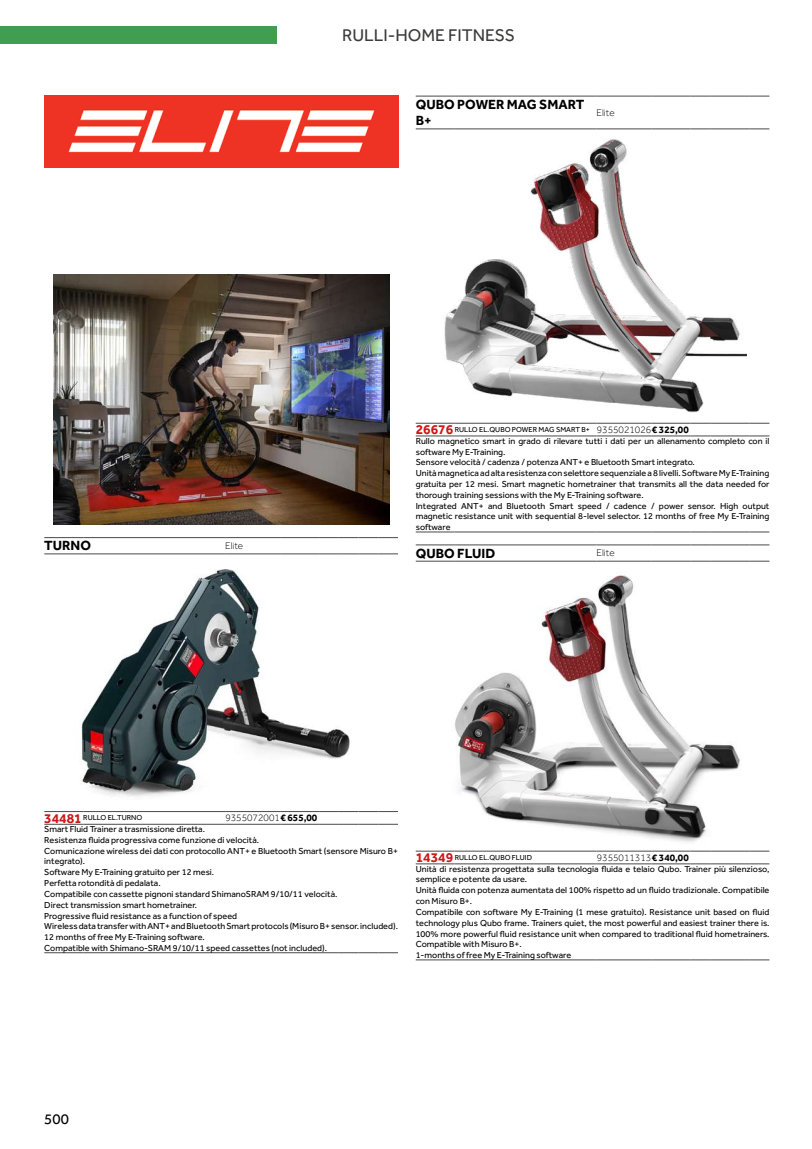
<style>
.page{position:relative;width:812px;height:1149px;background:#fff}
.page>*{position:absolute;margin:0;border:0;box-sizing:border-box;transform-origin:0 0}
.t1{font:17.5px "Effra";color:#3c3c3b}
.t2{font:15px "Effra";color:#000}
.t3{font:700 13.75px/16.5px "Effra";color:#000}
.t4{font:300 10px "Effra";color:#000}
.t5{font:9px/10.8px "Effra";color:#020203}
.t6{font:7.5px "Effra";color:#000}
.s1{font-weight:700;font-size:13.75px;color:#cd1719}
.s2{font-weight:300;font-size:10px}
.s3{font-weight:700;font-size:10px}
.s4{font-weight:700}
</style>
<div class="page">
<div style="left:0;top:27px;width:276px;height:17px;background:#419d50"></div>
<img style="left:44px;top:96px;width:354px;height:71px">
<img style="left:53px;top:275px;width:336px;height:249px">
<hr style="left:44px;top:811px;width:39px;height:1px;background:#4a4a49">
<hr style="left:83px;top:811px;width:142px;height:1px;background:#4a4a49">
<hr style="left:225px;top:811px;width:55px;height:1px;background:#4a4a49">
<hr style="left:280px;top:811px;width:39px;height:1px;background:#4a4a49">
<svg style="left:319px;top:811px;width:79px;height:1px"></svg>
<hr style="left:44px;top:823px;width:39px;height:1px;background:#4a4a49">
<hr style="left:83px;top:823px;width:142px;height:1px;background:#4a4a49">
<hr style="left:225px;top:823px;width:55px;height:1px;background:#4a4a49">
<hr style="left:280px;top:823px;width:39px;height:1px;background:#4a4a49">
<svg style="left:319px;top:823px;width:79px;height:1px"></svg>
<hr style="left:44px;top:952px;width:39px;height:1px;background:#4a4a49">
<hr style="left:83px;top:952px;width:142px;height:1px;background:#4a4a49">
<hr style="left:225px;top:952px;width:55px;height:1px;background:#4a4a49">
<hr style="left:280px;top:952px;width:39px;height:1px;background:#4a4a49">
<svg style="left:319px;top:952px;width:79px;height:1px"></svg>
<hr style="left:225px;top:553px;width:55px;height:1px;background:#4a4a49">
<hr style="left:280px;top:553px;width:39px;height:1px;background:#4a4a49">
<svg style="left:319px;top:553px;width:79px;height:1px"></svg>
<hr style="left:44px;top:537px;width:39px;height:1px;background:#4a4a49">
<hr style="left:83px;top:537px;width:142px;height:1px;background:#4a4a49">
<hr style="left:44px;top:553px;width:39px;height:1px;background:#4a4a49">
<hr style="left:83px;top:553px;width:142px;height:1px;background:#4a4a49">
<hr style="left:225px;top:537px;width:55px;height:1px;background:#4a4a49">
<hr style="left:280px;top:537px;width:39px;height:1px;background:#4a4a49">
<svg style="left:319px;top:537px;width:79px;height:1px"></svg>
<img style="left:81px;top:569px;width:269px;height:228px">
<hr style="left:415px;top:423px;width:39px;height:1px;background:#4a4a49">
<hr style="left:454px;top:423px;width:142px;height:1px;background:#4a4a49">
<hr style="left:596px;top:423px;width:55px;height:1px;background:#4a4a49">
<hr style="left:651px;top:423px;width:39px;height:1px;background:#4a4a49">
<svg style="left:690px;top:423px;width:79px;height:1px"></svg>
<hr style="left:415px;top:435px;width:39px;height:1px;background:#4a4a49">
<hr style="left:454px;top:435px;width:142px;height:1px;background:#4a4a49">
<hr style="left:596px;top:435px;width:55px;height:1px;background:#4a4a49">
<hr style="left:651px;top:435px;width:39px;height:1px;background:#4a4a49">
<svg style="left:690px;top:435px;width:79px;height:1px"></svg>
<hr style="left:415px;top:531px;width:39px;height:1px;background:#4a4a49">
<hr style="left:454px;top:531px;width:142px;height:1px;background:#4a4a49">
<hr style="left:596px;top:531px;width:55px;height:1px;background:#4a4a49">
<hr style="left:651px;top:531px;width:39px;height:1px;background:#4a4a49">
<svg style="left:690px;top:531px;width:79px;height:1px"></svg>
<hr style="left:596px;top:129px;width:55px;height:1px;background:#4a4a49">
<hr style="left:651px;top:129px;width:39px;height:1px;background:#4a4a49">
<svg style="left:690px;top:129px;width:79px;height:1px"></svg>
<hr style="left:415px;top:96px;width:39px;height:1px;background:#4a4a49">
<hr style="left:454px;top:96px;width:142px;height:1px;background:#4a4a49">
<hr style="left:415px;top:129px;width:39px;height:1px;background:#4a4a49">
<hr style="left:454px;top:129px;width:142px;height:1px;background:#4a4a49">
<hr style="left:596px;top:96px;width:55px;height:1px;background:#4a4a49">
<hr style="left:651px;top:96px;width:39px;height:1px;background:#4a4a49">
<svg style="left:690px;top:96px;width:79px;height:1px"></svg>
<img style="left:444px;top:139px;width:302px;height:274px">
<hr style="left:415px;top:850px;width:39px;height:1px;background:#4a4a49">
<hr style="left:454px;top:850px;width:142px;height:1px;background:#4a4a49">
<hr style="left:596px;top:850px;width:55px;height:1px;background:#4a4a49">
<hr style="left:651px;top:850px;width:39px;height:1px;background:#4a4a49">
<svg style="left:690px;top:850px;width:79px;height:1px"></svg>
<hr style="left:415px;top:863px;width:39px;height:1px;background:#4a4a49">
<hr style="left:454px;top:863px;width:142px;height:1px;background:#4a4a49">
<hr style="left:596px;top:863px;width:55px;height:1px;background:#4a4a49">
<hr style="left:651px;top:863px;width:39px;height:1px;background:#4a4a49">
<svg style="left:690px;top:863px;width:79px;height:1px"></svg>
<hr style="left:415px;top:959px;width:39px;height:1px;background:#4a4a49">
<hr style="left:454px;top:959px;width:142px;height:1px;background:#4a4a49">
<hr style="left:596px;top:959px;width:55px;height:1px;background:#4a4a49">
<hr style="left:651px;top:959px;width:39px;height:1px;background:#4a4a49">
<svg style="left:690px;top:959px;width:79px;height:1px"></svg>
<hr style="left:596px;top:560px;width:55px;height:1px;background:#4a4a49">
<hr style="left:651px;top:560px;width:39px;height:1px;background:#4a4a49">
<svg style="left:690px;top:560px;width:79px;height:1px"></svg>
<hr style="left:415px;top:544px;width:39px;height:1px;background:#4a4a49">
<hr style="left:454px;top:544px;width:142px;height:1px;background:#4a4a49">
<hr style="left:415px;top:560px;width:39px;height:1px;background:#4a4a49">
<hr style="left:454px;top:560px;width:142px;height:1px;background:#4a4a49">
<hr style="left:596px;top:544px;width:55px;height:1px;background:#4a4a49">
<hr style="left:651px;top:544px;width:39px;height:1px;background:#4a4a49">
<svg style="left:690px;top:544px;width:79px;height:1px"></svg>
<img style="left:455px;top:575px;width:285px;height:267px">
<h1 class="t1" style="left:342px;top:25px;width:174px">RULLI-HOME FITNESS</h1>
<h3 class="t3" style="left:415px;top:96px;width:170px">QUBO POWER MAG SMART<br>B+</h3>
<p class="t4" style="left:596px;top:107px;width:20px">Elite</p>
<h3 class="t3" style="left:44px;top:537px;width:48px">TURNO</h3>
<p class="t4" style="left:225px;top:540px;width:20px">Elite</p>
<p class="t6" style="left:415px;top:425px;width:274px"><span class="s1">26676</span> RULLO EL.QUBO POWER MAG SMART B+ <span class="s2">9355021026</span><span class="s3">€ 325,00</span></p>
<p class="t5" style="left:415px;top:435px;width:355px">Rullo magnetico smart in grado di rilevare tutti i dati per un allenamento completo con il software My E-Training.<br>Sensore velocità / cadenza / potenza ANT+ e Bluetooth Smart integrato.<br>Unità magnetica ad alta resistenza con selettore sequenziale a 8 livelli. Software My E-Training gratuita per 12 mesi. Smart magnetic hometrainer that transmits all the data needed for thorough training sessions with the My E-Training software.<br>Integrated ANT+ and Bluetooth Smart speed / cadence / power sensor. High output magnetic resistance unit with sequential 8-level selector. 12 months of free My E-Training software</p>
<h3 class="t3" style="left:415px;top:544px;width:81px">QUBO FLUID</h3>
<p class="t4" style="left:596px;top:547px;width:20px">Elite</p>
<p class="t6" style="left:44px;top:813px;width:100px"><span class="s1">34481</span> RULLO EL.TURNO</p>
<p class="t4" style="left:225px;top:812px;width:93px">9355072001<span class="s4">€ 655,00</span></p>
<p class="t5" style="left:44px;top:823px;width:355px">Smart Fluid Trainer a trasmissione diretta.<br>Resistenza fluida progressiva come funzione di velocità.<br>Comunicazione wireless dei dati con protocollo ANT+ e Bluetooth Smart (sensore Misuro B+ integrato).<br>Software My E-Training gratuito per 12 mesi.<br>Perfetta rotondità di pedalata.<br>Compatibile con cassette pignoni standard ShimanoSRAM 9/10/11 velocità.<br>Direct transmission smart hometrainer.<br>Progressive fluid resistance as a function of speed<br>Wireless data transfer with ANT+ and Bluetooth Smart protocols (Misuro B+ sensor. included).<br>12 months of free My E-Training software.<br>Compatible with Shimano-SRAM 9/10/11 speed cassettes (not included).</p>
<p class="t6" style="left:415px;top:852px;width:118px"><span class="s1">14349</span> RULLO EL.QUBO FLUID</p>
<p class="t4" style="left:596px;top:851px;width:93px">9355011313<span class="s4">€ 340,00</span></p>
<p class="t5" style="left:415px;top:862px;width:355px">Unità di resistenza progettata sulla tecnologia fluida e telaio Qubo. Trainer più silenzioso, semplice e potente da usare.<br>Unità fluida con potenza aumentata del 100% rispetto ad un fluido tradizionale. Compatibile con Misuro B+.<br>Compatibile con software My E-Training (1 mese gratuito). Resistance unit based on fluid technology plus Qubo frame. Trainers quiet, the most powerful and easiest trainer there is.<br>100% more powerful fluid resistance unit when compared to traditional fluid hometrainers.<br>Compatible with Misuro B+.<br>1-months of free My E-Training software</p>
<h2 class="t2" style="left:44px;top:1110px;width:26px">500</h2>
</div>
